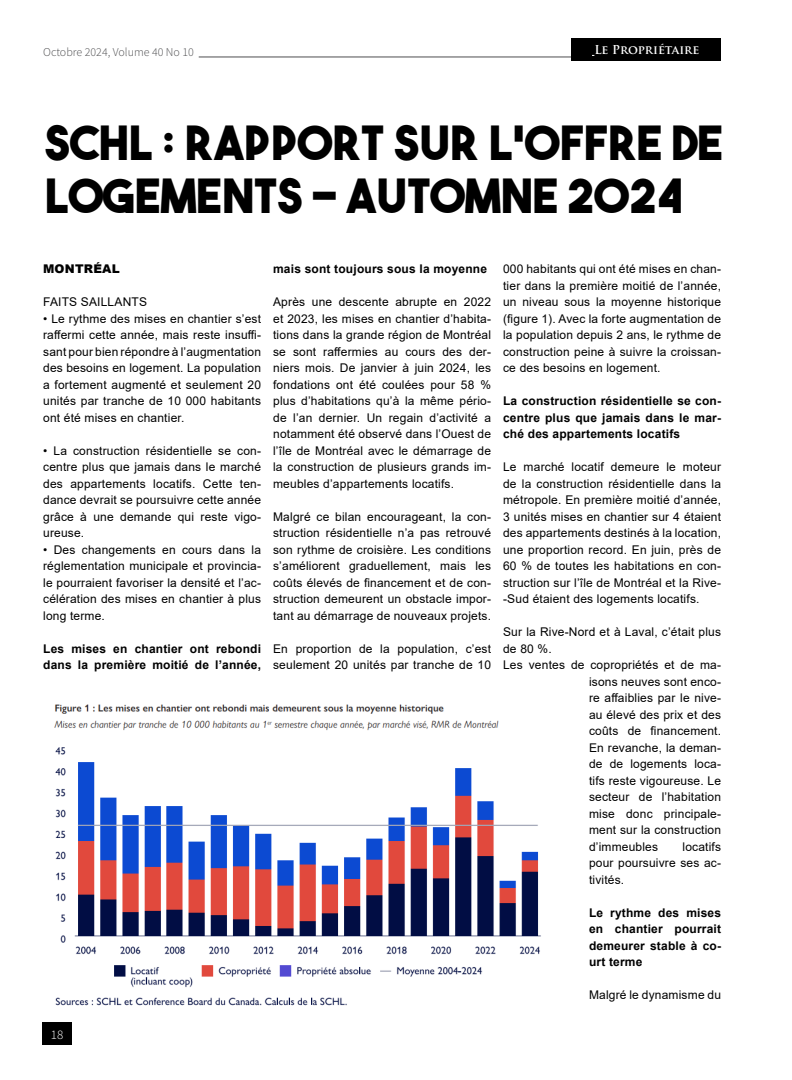
<style>
.page{position:relative;width:792px;height:1080px;background:#fff}
.page>*{position:absolute;margin:0;border:0;box-sizing:border-box;transform-origin:0 0}
.t1{font:47px/53px "The Bold Font";color:#000}
.t2{font:300 13px "Source Sans Pro";color:#fff}
.t3{font:12px/16.5px "Arial";letter-spacing:.015em;color:#000;text-align:justify}
.t4{font:700 12px/16.5px "Arial";letter-spacing:.015em;color:#000;text-align:justify}
.t5{font:300 12px "Source Sans Pro";color:#4d4d4f}
.t6{font:700 12px "Trajan Pro";color:#fff}
.t7{font:900 12px "Arial";letter-spacing:.015em;color:#000}
</style>
<div class="page">
<img style="left:42px;top:704px;width:499px;height:319px">
<hr style="left:199px;top:57px;width:384px;height:1px;background:#4d4d4f">
<div style="left:42px;top:1023px;width:30px;height:22px;background:#000"></div>
<div style="left:571px;top:39px;width:150px;height:22px;background:#000"></div>
<p class="t5" style="left:43px;top:44px;width:152px">Octobre 2024, Volume 40 No 10</p>
<p class="t6" style="left:594px;top:42px;width:107px">Le Propriétaire</p>
<h1 class="t1" style="left:45px;top:116px;width:680px">SCHL : RAPPORT SUR L’OFFRE DE<br>LOGEMENTS - AUTOMNE 2024</h1>
<p class="t7" style="left:43px;top:260px;width:78px">MONTRÉAL</p>
<p class="t3" style="left:43px;top:294px;width:105px">FAITS SAILLANTS</p>
<p class="t3" style="left:43px;top:310px;width:219px">• Le rythme des mises en chantier s’est raffermi cette année, mais reste insuffi&shy;sant pour bien répondre à l’augmentation des besoins en logement. La population a fortement augmenté et seulement 20 unités par tranche de 10 000 habitants ont été mises en chantier.</p>
<p class="t3" style="left:43px;top:442px;width:219px">• La construction résidentielle se con&shy;centre plus que jamais dans le marché des appartements locatifs. Cette ten&shy;dance devrait se poursuivre cette année grâce à une demande qui reste vigo&shy;ureuse.</p>
<p class="t3" style="left:43px;top:541px;width:219px">• Des changements en cours dans la réglementation municipale et provincia&shy;le pourraient favoriser la densité et l’ac&shy;célération des mises en chantier à plus long terme.</p>
<p class="t4" style="left:43px;top:640px;width:220px">Les mises en chantier ont rebondi dans la première moitié de l’année,</p>
<p class="t4" style="left:273px;top:261px;width:215px">mais sont toujours sous la moyenne</p>
<p class="t3" style="left:273px;top:294px;width:219px">Après une descente abrupte en 2022 et 2023, les mises en chantier d’habita&shy;tions dans la grande région de Montréal se sont raffermies au cours des der&shy;niers mois. De janvier à juin 2024, les fondations ont été coulées pour 58 % plus d’habitations qu’à la même pério&shy;de l’an dernier. Un regain d’activité a notamment été observé dans l’Ouest de l’île de Montréal avec le démarrage de la construction de plusieurs grands im&shy;meubles d’appartements locatifs.</p>
<p class="t3" style="left:273px;top:508px;width:219px">Malgré ce bilan encourageant, la con&shy;struction résidentielle n’a pas retrouvé son rythme de croisière. Les conditions s’améliorent graduellement, mais les coûts élevés de financement et de con&shy;struction demeurent un obstacle impor&shy;tant au démarrage de nouveaux projets.</p>
<p class="t3" style="left:273px;top:640px;width:219px">En proportion de la population, c’est seulement 20 unités par tranche de 10</p>
<p class="t2" style="left:51px;top:1027px;width:14px">18</p>
<p class="t3" style="left:503px;top:261px;width:219px">000 habitants qui ont été mises en chan&shy;tier dans la première moitié de l’année, un niveau sous la moyenne historique (figure 1). Avec la forte augmentation de la population depuis 2 ans, le rythme de construction peine à suivre la croissan&shy;ce des besoins en logement.</p>
<p class="t4" style="left:503px;top:393px;width:219px">La construction résidentielle se con&shy;centre plus que jamais dans le mar&shy;ché des appartements locatifs</p>
<p class="t3" style="left:503px;top:459px;width:219px">Le marché locatif demeure le moteur de la construction résidentielle dans la métropole. En première moitié d’année, 3 unités mises en chantier sur 4 étaient des appartements destinés à la location, une proportion record. En juin, près de 60 % de toutes les habitations en con&shy;struction sur l’île de Montréal et la Rive--Sud étaient des logements locatifs.</p>
<p class="t3" style="left:503px;top:624px;width:219px">Sur la Rive-Nord et à Laval, c’était plus</p>
<p class="t3" style="left:503px;top:640px;width:50px">de 80 %.</p>
<p class="t3" style="left:503px;top:657px;width:219px">Les ventes de copropriétés et de ma-</p>
<p class="t3" style="left:589px;top:673px;width:134px">isons neuves sont enco-</p>
<p class="t3" style="left:589px;top:690px;width:134px">re affaiblies par le nive-</p>
<p class="t3" style="left:589px;top:706px;width:134px">au élevé des prix et des</p>
<p class="t3" style="left:589px;top:723px;width:134px">coûts de financement.</p>
<p class="t3" style="left:589px;top:739px;width:134px">En revanche, la deman-</p>
<p class="t3" style="left:589px;top:756px;width:134px">de de logements loca-</p>
<p class="t3" style="left:589px;top:772px;width:134px">tifs reste vigoureuse. Le</p>
<p class="t3" style="left:589px;top:789px;width:134px">secteur de l’habitation</p>
<p class="t3" style="left:589px;top:805px;width:134px">mise donc principale-</p>
<p class="t3" style="left:589px;top:822px;width:134px">ment sur la construction</p>
<p class="t3" style="left:589px;top:838px;width:71px">d’immeubles</p>
<p class="t3" style="left:589px;top:838px;width:134px;text-indent:93px">locatifs pour poursuivre ses ac&shy;tivités.</p>
<p class="t4" style="left:589px;top:905px;width:134px">Le rythme des mises en chantier pourrait demeurer stable à co&shy;urt terme</p>
<p class="t3" style="left:589px;top:987px;width:134px">Malgré le dynamisme du</p>
</div>
